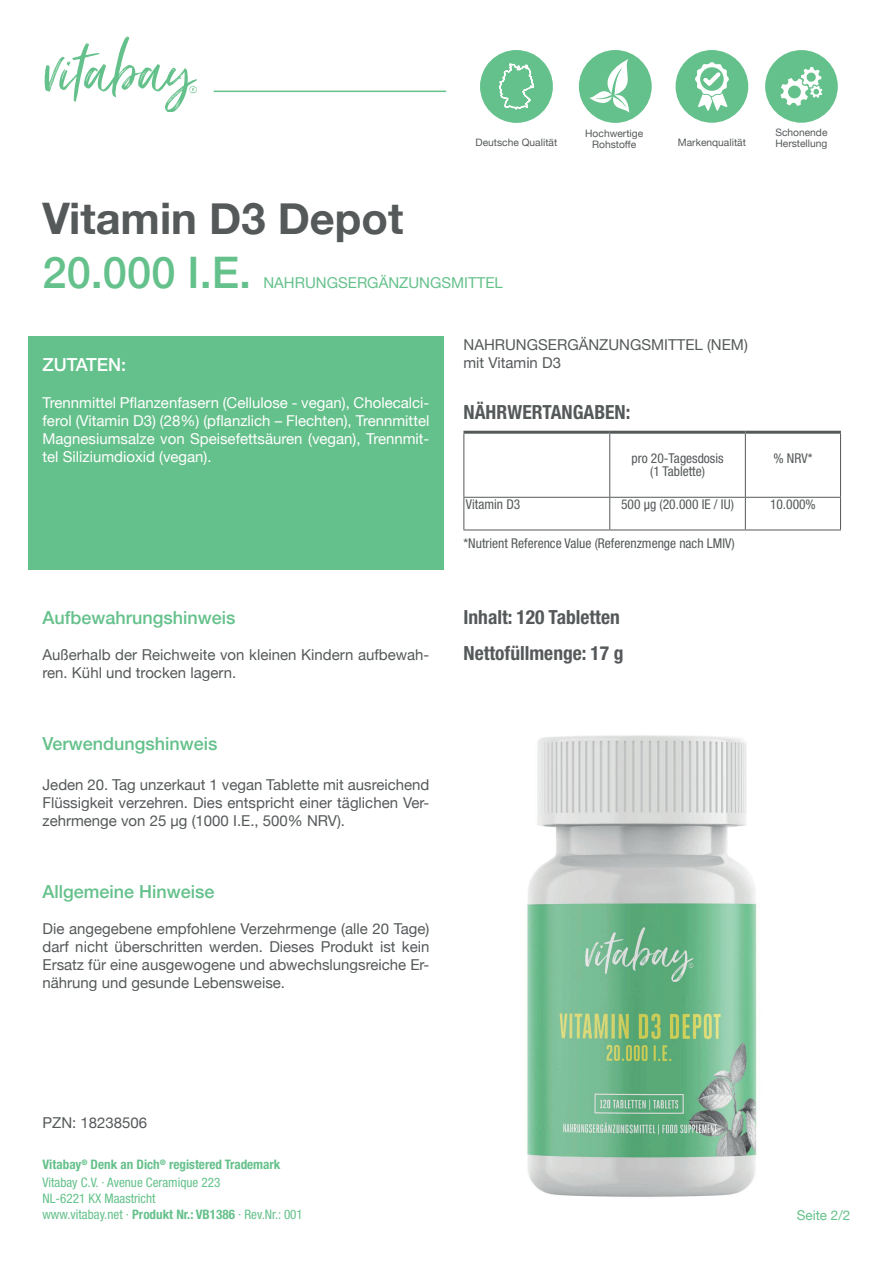
<style>
.page{position:relative;width:893px;height:1263px;background:#fff}
.page>*{position:absolute;margin:0;border:0;box-sizing:border-box;transform-origin:0 0}
.t1{font:700 43.5px "Helvetica Neue";color:#55595a}
.t2{font:500 43.5px "Helvetica Neue";color:#65c18b}
.t3{font:700 condensed 19.5px/36px "Helvetica Neue LTW1 G";color:#55595a}
.t4{font:500 18px "Helvetica Neue";color:#65c18b}
.t5{font:500 18px "Helvetica Neue";color:#fff}
.t6{font:15px/18px "Helvetica Neue";color:#55595a}
.t7{font:15px/18px "Helvetica Neue";color:#fff;text-align:justify}
.t8{font:15px "Helvetica Neue";color:#65c18b}
.t9{font:condensed 13.5px/13.5px "Helvetica Neue LTW1 G";color:#55595a;text-align:center}
.t10{font:13.5px "Helvetica Neue";color:#65c18b}
.t11{font:700 condensed 13.05px/18px "Helvetica Neue LTW1 G";color:#65c18b}
.t12{font:condensed 13.05px/15.8px "Helvetica Neue LTW1 G";color:#65c18b}
.t13{font:10.2px/10.6px "Helvetica Neue";color:#55595a}
.s1{font-weight:400}
.s2{font-weight:700}
</style>
<div class="page">
<img style="left:527px;top:735px;width:230px;height:462px">
<div style="left:28px;top:336px;width:416px;height:234px;background:#65c18b"></div>
<hr style="left:463px;top:431px;width:147px;height:3px;background:#55595a">
<hr style="left:610px;top:431px;width:135px;height:3px;background:#55595a">
<hr style="left:745px;top:431px;width:96px;height:3px;background:#55595a">
<hr style="left:463px;top:498px;width:1px;height:32px;background:#55595a">
<hr style="left:609px;top:498px;width:1px;height:32px;background:#55595a">
<hr style="left:745px;top:498px;width:1px;height:32px;background:#55595a">
<hr style="left:840px;top:498px;width:1px;height:32px;background:#55595a">
<hr style="left:463px;top:530px;width:147px;height:1px;background:#55595a">
<hr style="left:610px;top:530px;width:135px;height:1px;background:#55595a">
<hr style="left:745px;top:530px;width:96px;height:1px;background:#55595a">
<hr style="left:463px;top:434px;width:1px;height:63px;background:#55595a">
<hr style="left:609px;top:434px;width:1px;height:63px;background:#55595a">
<hr style="left:745px;top:434px;width:1px;height:63px;background:#55595a">
<hr style="left:840px;top:434px;width:1px;height:63px;background:#55595a">
<hr style="left:463px;top:497px;width:147px;height:1px;background:#55595a">
<hr style="left:610px;top:497px;width:135px;height:1px;background:#55595a">
<hr style="left:745px;top:497px;width:96px;height:1px;background:#55595a">
<svg style="left:45px;top:36px;width:151px;height:76px"></svg>
<hr style="left:214px;top:91px;width:232px;height:1px;background:#65c18b">
<div style="left:480px;top:50px;width:73px;height:73px;background:#65c18b;border-radius:50%"></div>
<svg style="left:498px;top:63px;width:36px;height:47px"></svg>
<div style="left:676px;top:50px;width:72px;height:73px;background:#65c18b;border-radius:50%"></div>
<svg style="left:695px;top:62px;width:34px;height:49px"></svg>
<div style="left:765px;top:50px;width:73px;height:73px;background:#65c18b;border-radius:50%"></div>
<svg style="left:780px;top:67px;width:42px;height:39px"></svg>
<div style="left:579px;top:50px;width:73px;height:73px;background:#65c18b;border-radius:50%"></div>
<svg style="left:589px;top:59px;width:41px;height:54px"></svg>
<p class="t13" style="left:476px;top:138px;width:83px">Deutsche Qualität</p>
<p class="t13" style="left:678px;top:138px;width:70px">Markenqualität</p>
<p class="t13" style="left:775px;top:128px;width:54px">Schonende<br>Herstellung</p>
<p class="t13" style="left:585px;top:129px;width:59px;text-align:center">Hochwertige<br>Rohstoffe</p>
<h1 class="t1" style="left:43px;top:184px;width:362px">Vitamin D3 Depot</h1>
<h1 class="t2" style="left:43px;top:237px;width:210px">20.000 I.E.</h1>
<p class="t8" style="left:263px;top:272px;width:241px">NAHRUNGSERGÄNZUNGSMITTEL</p>
<p class="t5" style="left:43px;top:350px;width:85px">ZUTATEN:</p>
<p class="t7" style="left:43px;top:394px;width:388px">Trennmittel Pflanzenfasern (Cellulose - vegan), Cholecalci&shy;ferol (Vitamin D3) (28%) (pflanzlich – Flechten), Trennmittel Magnesiumsalze von Speisefettsäuren (vegan), Trennmit&shy;tel Siliziumdioxid (vegan).</p>
<p class="t4" style="left:43px;top:603px;width:195px">Aufbewahrungshinweis</p>
<p class="t6" style="left:43px;top:646px;width:388px">Außerhalb der Reichweite von kleinen Kindern aufbewah&shy;ren. Kühl und trocken lagern.</p>
<p class="t4" style="left:43px;top:729px;width:177px">Verwendungshinweis</p>
<p class="t6" style="left:43px;top:776px;width:388px;text-align:justify">Jeden 20. Tag unzerkaut 1 vegan Tablette mit ausreichend Flüssigkeit verzehren. Dies entspricht einer täglichen Ver&shy;zehrmenge von 25 µg (1000 I.E., 500% NRV).</p>
<p class="t4" style="left:43px;top:877px;width:174px">Allgemeine Hinweise</p>
<p class="t6" style="left:43px;top:920px;width:388px;text-align:justify">Die angegebene empfohlene Verzehrmenge (alle 20 Tage) darf nicht überschritten werden. Dieses Produkt ist kein Ersatz für eine ausgewogene und abwechslungsreiche Er&shy;nährung und gesunde Lebensweise.</p>
<p class="t6" style="left:463px;top:337px;width:286px">NAHRUNGSERGÄNZUNGSMITTEL (NEM) mit Vitamin D3</p>
<h2 class="t3" style="left:463px;top:394px;width:169px">NÄHRWERTANGABEN:</h2>
<p class="t9" style="left:631px;top:451px;width:94px">pro 20-Tagesdosis (1 Tablette)</p>
<p class="t9" style="left:773px;top:451px;width:40px">% NRV*</p>
<p class="t9" style="left:466px;top:497px;width:56px">Vitamin D3</p>
<p class="t9" style="left:621px;top:497px;width:114px">500 µg (20.000 IE / IU)</p>
<p class="t9" style="left:770px;top:497px;width:47px">10.000%</p>
<p class="t9" style="left:463px;top:536px;width:273px">*Nutrient Reference Value (Referenzmenge nach LMIV)</p>
<h2 class="t3" style="left:463px;top:599px;width:162px">Inhalt: 120 Tabletten<br>Nettofüllmenge: 17 g</h2>
<p class="t6" style="left:43px;top:1114px;width:106px">PZN: 18238506</p>
<p class="t11" style="left:42px;top:1156px;width:240px">Vitabay<sup>®</sup> Denk an Dich<sup>®</sup> registered Trademark<br><span class="s1">Vitabay C.V. · Avenue Ceramique 223</span></p>
<p class="t12" style="left:42px;top:1191px;width:262px">NL-6221 KX Maastricht<br>www.vitabay.net · <span class="s2">Produkt Nr.: VB1386</span> · Rev.Nr.: 001</p>
<p class="t10" style="left:797px;top:1206px;width:55px">Seite 2/2</p>
</div>
